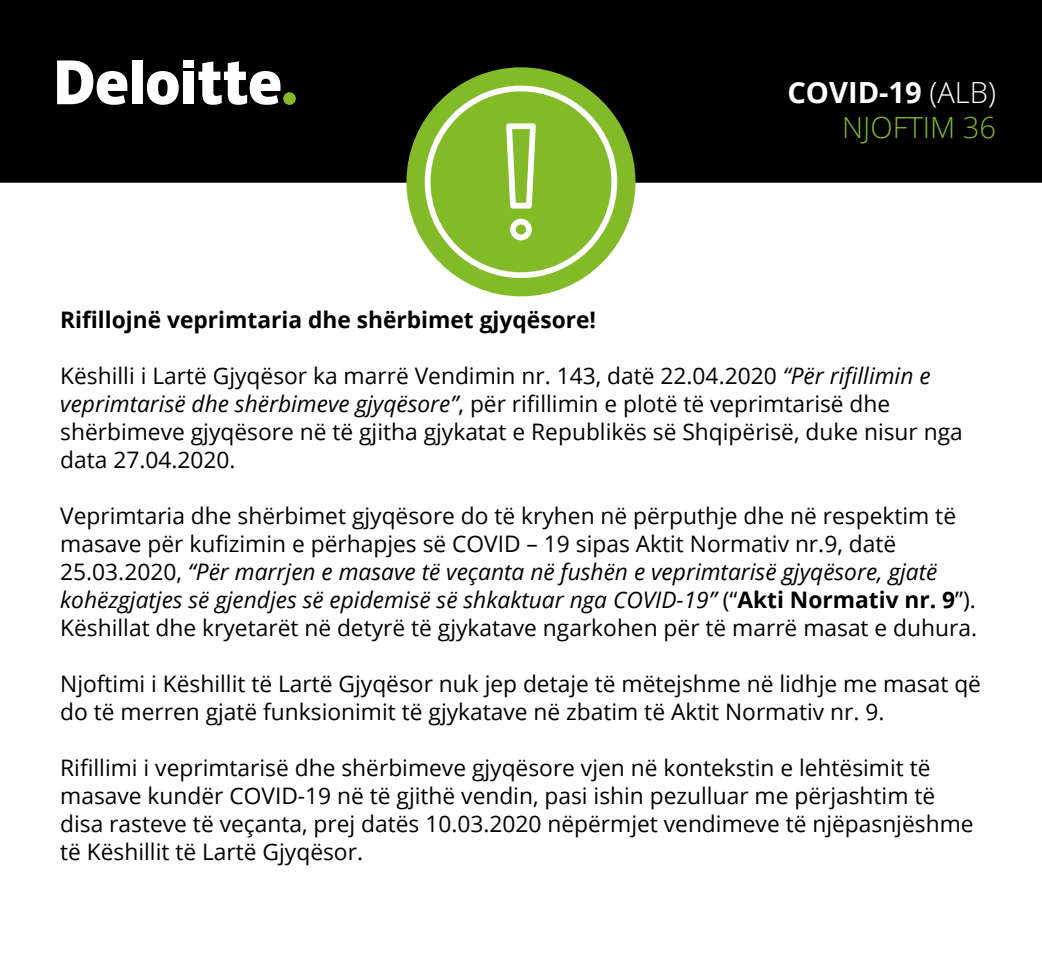
<style>
.page{position:relative;width:1042px;height:956px;background:#fff}
.page>*{position:absolute;margin:0;border:0;box-sizing:border-box;transform-origin:0 0}
.t1{font:300 29.05px/35px "Open Sans";color:#82bb27;text-align:right}
.t2{font:22.75px/28px "Open Sans";color:#000}
.t3{font:700 22.75px "Open Sans";color:#000}
.s1{font-weight:700;color:#fff}
.s2{color:#fff}
.s3{font-style:italic}
.s4{font-weight:700}
</style>
<div class="page">
<div style="left:0;top:0;width:1042px;height:182px;background:#000"></div>
<div style="left:0;top:0;width:1042px;height:183px;border:2px solid #000"></div>
<div style="left:406px;top:67px;width:229px;height:229px;background:#82bb27;border-radius:50%"></div>
<div style="left:283px;top:92px;width:13px;height:13px;background:#82bb27;border-radius:50%"></div>
<div style="left:132px;top:60px;width:11px;height:44px;background:#fff"></div>
<svg style="left:147px;top:71px;width:32px;height:34px"></svg>
<div style="left:183px;top:72px;width:11px;height:32px;background:#fff"></div>
<div style="left:183px;top:60px;width:11px;height:8px;background:#fff"></div>
<svg style="left:198px;top:61px;width:82px;height:44px"></svg>
<svg style="left:57px;top:60px;width:70px;height:45px"></svg>
<svg style="left:424px;top:67px;width:194px;height:212px"></svg>
<p class="t1" style="left:787px;top:74px;width:210px"><span class="s1">COVID-19</span> <span class="s2">(ALB)<br></span>NJOFTIM 36</p>
<p class="t3" style="left:60px;top:303px;width:537px">Rifillojnë veprimtaria dhe shërbimet gjyqësore!</p>
<p class="t2" style="left:60px;top:361px;width:904px">Këshilli i Lartë Gjyqësor ka marrë Vendimin nr. 143, datë 22.04.2020 <span class="s3">“Për rifillimin e veprimtarisë dhe shërbimeve gjyqësore”</span>, për rifillimin e plotë të veprimtarisë dhe shërbimeve gjyqësore në të gjitha gjykatat e Republikës së Shqipërisë, duke nisur nga data 27.04.2020.</p>
<p class="t2" style="left:60px;top:501px;width:918px">Veprimtaria dhe shërbimet gjyqësore do të kryhen në përputhje dhe në respektim të masave për kufizimin e përhapjes së COVID – 19 sipas Aktit Normativ nr.9, datë 25.03.2020, <span class="s3">“Për marrjen e masave të veçanta në fushën e veprimtarisë gjyqësore, gjatë kohëzgjatjes së gjendjes së epidemisë së shkaktuar nga COVID-19”</span> (“<span class="s4">Akti Normativ nr. 9</span>”).<br>Këshillat dhe kryetarët në detyrë të gjykatave ngarkohen për të marrë masat e duhura.</p>
<p class="t2" style="left:60px;top:669px;width:922px">Njoftimi i Këshillit të Lartë Gjyqësor nuk jep detaje të mëtejshme në lidhje me masat që do të merren gjatë funksionimit të gjykatave në zbatim të Aktit Normativ nr. 9.</p>
<p class="t2" style="left:60px;top:753px;width:915px">Rifillimi i veprimtarisë dhe shërbimeve gjyqësore vjen në kontekstin e lehtësimit të masave kundër COVID-19 në të gjithë vendin, pasi ishin pezulluar me përjashtim të disa rasteve të veçanta, prej datës 10.03.2020 nëpërmjet vendimeve të njëpasnjëshme të Këshillit të Lartë Gjyqësor.</p>
</div>
